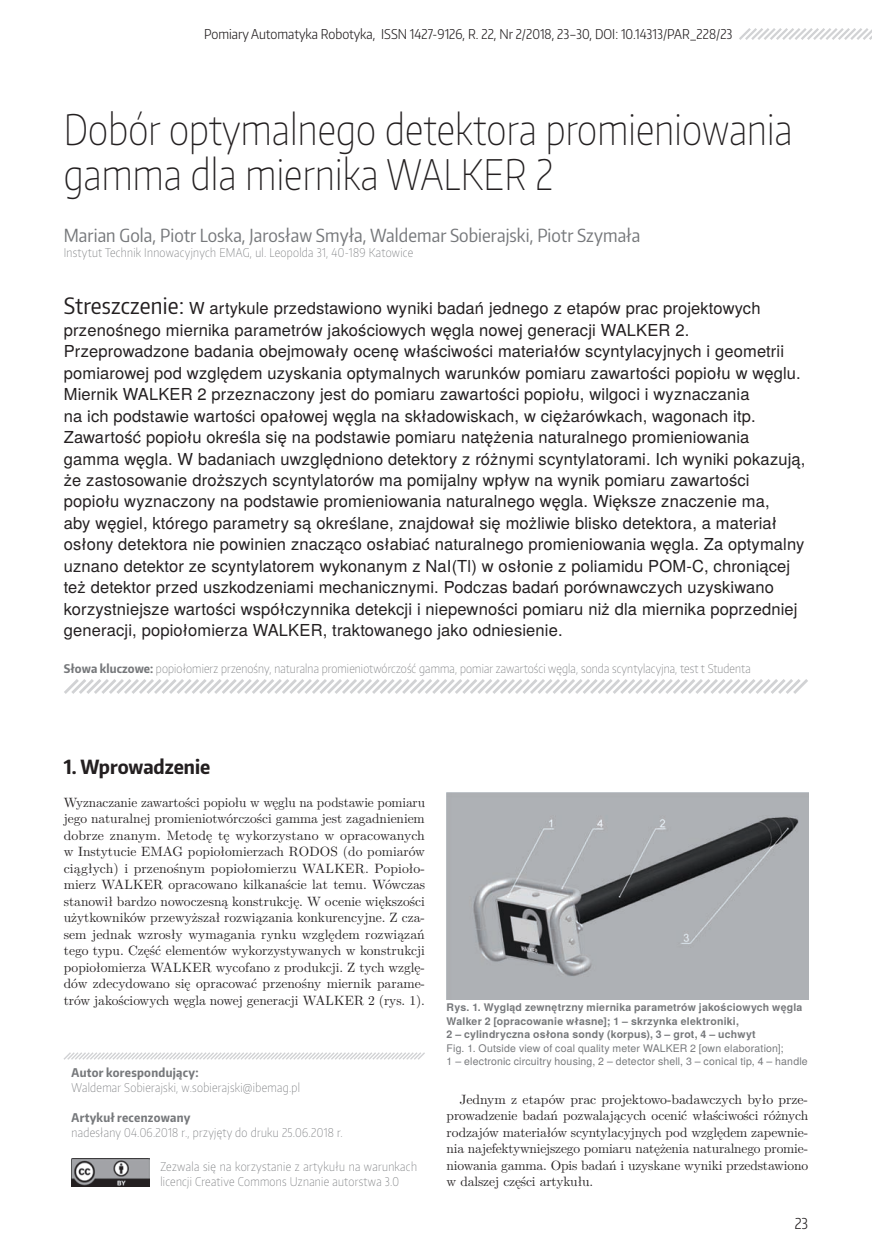
<style>
.page{position:relative;width:872px;height:1255px;background:#fff}
.page>*{position:absolute;margin:0;border:0;box-sizing:border-box;transform-origin:0 0}
.t1{font:100 42px/45px "Encode Sans Condensed";letter-spacing:.005em;color:#231f20;scale:.95 1}
.t2{font:700 19.5px "Encode Sans Condensed";color:#231f20}
.t3{font:18px "Encode Sans Condensed";letter-spacing:.005em;color:#76787b}
.t4{font:16.5px/21.5px "Te X Gyre Heros";letter-spacing:.01em;color:#231f20}
.t5{font:300 15px "Encode Sans Condensed";color:#231f20}
.t6{font:13.5px/16.5px "LM Roman 10";letter-spacing:-.01em;color:#231f20;text-align:justify}
.t7{font:300 13.5px "Encode Sans Condensed";color:#231f20}
.t8{font:100 12px/15px "Encode Sans Condensed";letter-spacing:.025em;color:#76787b}
.t9{font:700 12px "Encode Sans Condensed";letter-spacing:.025em;color:#76787b}
.t10{font:700 10.5px/13.5px "Te X Gyre Heros";letter-spacing:.02em;color:#76787b}
.t11{font:10.5px/13.5px "Te X Gyre Heros";letter-spacing:.015em;color:#76787b}
.s1{font-family:"Encode Sans Condensed";font-size:22.5px}
.s2{font-weight:700}
</style>
<div class="page">
<img style="left:72px;top:1158px;width:78px;height:27px">
<svg style="left:63px;top:1052px;width:362px;height:8px"></svg>
<svg style="left:64px;top:679px;width:744px;height:15px"></svg>
<img style="left:446px;top:792px;width:362px;height:206px">
<svg style="left:739px;top:28px;width:133px;height:12px"></svg>
<p class="t7" style="left:204px;top:25px;width:530px">Pomiary Automatyka Robotyka, ISSN 1427-9126, R. 22, Nr 2/2018, 23–30, DOI: 10.14313/PAR_228/23</p>
<h1 class="t1" style="left:64px;top:106px;width:768px">Dobór optymalnego detektora promieniowania gamma dla miernika WALKER 2</h1>
<p class="t3" style="left:64px;top:223px;width:578px">Marian Gola, Piotr Loska, Jarosław Smyła, Waldemar Sobierajski, Piotr Szymała</p>
<p class="t8" style="left:64px;top:244px;width:351px">Instytut Technik Innowacyjnych EMAG, ul. Leopolda 31, 40-189 Katowice</p>
<p class="t4" style="left:64px;top:296px;width:743px"><span class="s1">Streszczenie:</span> W artykule przedstawiono wyniki badań jednego z etapów prac projektowych przenośnego miernika parametrów jakościowych węgla nowej generacji WALKER 2.<br>Przeprowadzone badania obejmowały ocenę właściwości materiałów scyntylacyjnych i geometrii pomiarowej pod względem uzyskania optymalnych warunków pomiaru zawartości popiołu w węglu.<br>Miernik WALKER 2 przeznaczony jest do pomiaru zawartości popiołu, wilgoci i wyznaczania<br>na ich podstawie wartości opałowej węgla na składowiskach, w ciężarówkach, wagonach itp.<br>Zawartość popiołu określa się na podstawie pomiaru natężenia naturalnego promieniowania gamma węgla. W badaniach uwzględniono detektory z różnymi scyntylatorami. Ich wyniki pokazują, że zastosowanie droższych scyntylatorów ma pomijalny wpływ na wynik pomiaru zawartości popiołu wyznaczony na podstawie promieniowania naturalnego węgla. Większe znaczenie ma,<br>aby węgiel, którego parametry są określane, znajdował się możliwie blisko detektora, a materiał osłony detektora nie powinien znacząco osłabiać naturalnego promieniowania węgla. Za optymalny uznano detektor ze scyntylatorem wykonanym z NaI(Tl) w osłonie z poliamidu POM-C, chroniącej też detektor przed uszkodzeniami mechanicznymi. Podczas badań porównawczych uzyskiwano korzystniejsze wartości współczynnika detekcji i niepewności pomiaru niż dla miernika poprzedniej generacji, popiołomierza WALKER, traktowanego jako odniesienie.</p>
<p class="t8" style="left:64px;top:660px;width:688px"><span class="s2">Słowa kluczowe:</span> popiołomierz przenośny, naturalna promieniotwórczość gamma, pomiar zawartości węgla, sonda scyntylacyjna, test t Studenta</p>
<p class="t2" style="left:64px;top:753px;width:148px">1. Wprowadzenie</p>
<p class="t6" style="left:64px;top:792px;width:363px">Wyznaczanie zawartości popiołu w węglu na podstawie pomiaru jego naturalnej promieniotwórczości gamma jest zagadnieniem dobrze znanym. Metodę tę wykorzystano w opracowanych w Instytucie EMAG popiołomierzach RODOS (do pomiarów ciągłych) i przenośnym popiołomierzu WALKER. Popioło&shy;mierz WALKER opracowano kilkanaście lat temu. Wówczas stanowił bardzo nowoczesną konstrukcję. W ocenie większości użytkowników przewyższał rozwiązania konkurencyjne. Z cza&shy;sem jednak wzrosły wymagania rynku względem rozwiązań tego typu. Część elementów wykorzystywanych w konstrukcji popiołomierza WALKER wycofano z produkcji. Z tych wzglę&shy;dów zdecydowano się opracować przenośny miernik parame&shy;trów jakościowych węgla nowej generacji WALKER 2 (rys. 1).</p>
<p class="t9" style="left:72px;top:1064px;width:129px">Autor korespondujący:</p>
<p class="t8" style="left:72px;top:1079px;width:230px">Waldemar Sobierajski, w.sobierajski@ibemag.pl</p>
<p class="t9" style="left:72px;top:1109px;width:120px">Artykuł recenzowany</p>
<p class="t8" style="left:72px;top:1124px;width:273px">nadesłany 04.06.2018 r., przyjęty do druku 25.06.2018 r.</p>
<p class="t8" style="left:160px;top:1158px;width:258px">Zezwala się na korzystanie z artykułu na warunkach licencji Creative Commons Uznanie autorstwa 3.0</p>
<p class="t10" style="left:446px;top:999px;width:357px">Rys. 1. Wygląd zewnętrzny miernika parametrów jakościowych węgla<br>Walker 2 [opracowanie własne]; 1 – skrzynka elektroniki,<br>2 – cylindryczna osłona sondy (korpus), 3 – grot, 4 – uchwyt</p>
<p class="t11" style="left:446px;top:1040px;width:362px">Fig. 1. Outside view of coal quality meter WALKER 2 [own elaboration];<br>1 – electronic circuitry housing, 2 – detector shell, 3 – conical tip, 4 – handle</p>
<p class="t6" style="left:446px;top:1089px;width:363px;text-indent:13px">Jednym z etapów prac projektowo-badawczych było prze&shy;prowadzenie badań pozwalających ocenić właściwości różnych rodzajów materiałów scyntylacyjnych pod względem zapewnie&shy;nia najefektywniejszego pomiaru natężenia naturalnego promie&shy;niowania gamma. Opis badań i uzyskane wyniki przedstawiono w dalszej części artykułu.</p>
<p class="t5" style="left:794px;top:1213px;width:15px">23</p>
</div>
